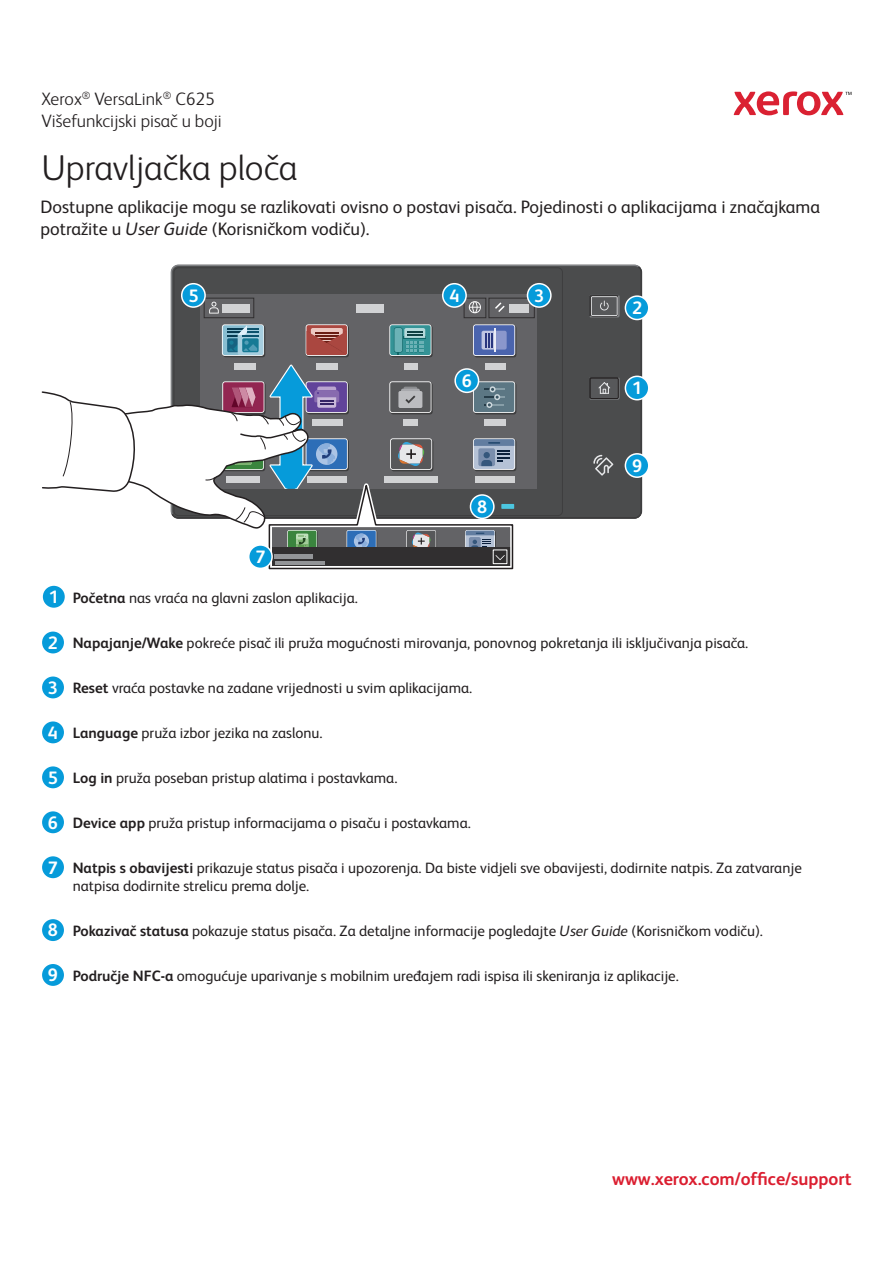
<style>
.page{position:relative;width:893px;height:1263px;background:#fff}
.page>*{position:absolute;margin:0;border:0;box-sizing:border-box;transform-origin:0 0}
.t1{font:300 36px "Xerox Sans";color:#231f20}
.t2{font:18px/21.6px "Xerox Sans";color:#231f20}
.t3{font:300 18px/21.6px "Xerox Sans";color:#231f20}
.t4{font:700 18px "Xerox Sans";color:#db1e30}
.t5{font:700 18px "Xerox Sans";color:#fff}
.t6{font:15px/18px "Xerox Sans";color:#231f20}
.s1{font-style:italic}
.s2{font-weight:700}
</style>
<div class="page">
<svg style="left:734px;top:91px;width:117px;height:24px"></svg>
<div style="left:170px;top:265px;width:473px;height:254px;background:#4b4c4d"></div>
<svg style="left:593px;top:455px;width:20px;height:21px"></svg>
<div style="left:589px;top:377px;width:31px;height:23px;background:#686a6c;border-radius:2px"></div>
<svg style="left:589px;top:377px;width:30px;height:22px"></svg>
<div style="left:589px;top:295px;width:31px;height:22px;background:#6a6c6e;border-radius:2px"></div>
<svg style="left:589px;top:295px;width:30px;height:22px"></svg>
<div style="left:200px;top:294px;width:337px;height:195px;background:#636366"></div>
<div style="left:223px;top:325px;width:42px;height:32px;background:#454546;border-radius:3px"></div>
<svg style="left:222px;top:324px;width:42px;height:32px"></svg>
<div style="left:223px;top:325px;width:40px;height:30px;background:#88bdd1;border-radius:2px"></div>
<svg style="left:227px;top:325px;width:36px;height:30px"></svg>
<div style="left:307px;top:325px;width:42px;height:32px;background:#3e3e3f;border-radius:3px"></div>
<div style="left:306px;top:324px;width:42px;height:32px;background:#ede2e1;border-radius:3px"></div>
<div style="left:306px;top:325px;width:41px;height:30px;background:#aa4740;border-radius:2px"></div>
<div style="left:311px;top:328px;width:32px;height:17px;background:#ecc8c2;border-radius:2px"></div>
<svg style="left:306px;top:331px;width:41px;height:24px"></svg>
<svg style="left:390px;top:325px;width:43px;height:32px"></svg>
<div style="left:389px;top:324px;width:42px;height:32px;background:#e1eaeb;border-radius:3px"></div>
<div style="left:390px;top:325px;width:41px;height:30px;background:#349396;border-radius:2px"></div>
<div style="left:394px;top:328px;width:8px;height:24px;background:#6bb2b6;border-radius:2px"></div>
<hr style="left:403px;top:336px;width:23px;height:3px;background:#0f6567">
<svg style="left:398px;top:328px;width:27px;height:27px"></svg>
<div style="left:474px;top:325px;width:42px;height:32px;background:#565657;border-radius:3px"></div>
<svg style="left:473px;top:324px;width:42px;height:32px"></svg>
<div style="left:474px;top:325px;width:40px;height:30px;background:#4a64ae;border-radius:2px"></div>
<svg style="left:482px;top:328px;width:25px;height:24px"></svg>
<svg style="left:203px;top:297px;width:332px;height:21px"></svg>
<svg style="left:41px;top:361px;width:476px;height:209px"></svg>
<div style="left:181px;top:283px;width:25px;height:25px;border:3px solid #fff;border-radius:50%"></div>
<div style="left:182px;top:284px;width:22px;height:22px;background:#069bda;border-radius:50%"></div>
<div style="left:527px;top:283px;width:25px;height:25px;border:3px solid #fff;border-radius:50%"></div>
<div style="left:528px;top:284px;width:22px;height:22px;background:#069bda;border-radius:50%"></div>
<div style="left:625px;top:295px;width:24px;height:25px;border:3px solid #fff;border-radius:50%"></div>
<div style="left:626px;top:297px;width:22px;height:22px;background:#069bda;border-radius:50%"></div>
<div style="left:625px;top:376px;width:24px;height:24px;border:3px solid #fff;border-radius:50%"></div>
<div style="left:626px;top:377px;width:22px;height:22px;background:#069bda;border-radius:50%"></div>
<div style="left:625px;top:453px;width:24px;height:25px;border:3px solid #fff;border-radius:50%"></div>
<div style="left:626px;top:455px;width:22px;height:21px;background:#069bda;border-radius:50%"></div>
<div style="left:470px;top:494px;width:25px;height:25px;border:3px solid #fff;border-radius:50%"></div>
<div style="left:471px;top:496px;width:22px;height:22px;background:#069bda;border-radius:50%"></div>
<div style="left:248px;top:544px;width:25px;height:25px;border:3px solid #fff;border-radius:50%"></div>
<div style="left:249px;top:546px;width:22px;height:22px;background:#069bda;border-radius:50%"></div>
<div style="left:442px;top:283px;width:25px;height:25px;border:3px solid #fff;border-radius:50%"></div>
<div style="left:443px;top:284px;width:22px;height:22px;background:#069bda;border-radius:50%"></div>
<div style="left:454px;top:368px;width:25px;height:25px;border:3px solid #fff;border-radius:50%"></div>
<div style="left:456px;top:370px;width:22px;height:22px;background:#069bda;border-radius:50%"></div>
<div style="left:41px;top:584px;width:25px;height:25px;border:3px solid #fff;border-radius:50%"></div>
<div style="left:43px;top:586px;width:22px;height:22px;background:#069bda;border-radius:50%"></div>
<div style="left:41px;top:630px;width:24px;height:25px;border:3px solid #fff;border-radius:50%"></div>
<div style="left:42px;top:631px;width:22px;height:22px;background:#069bda;border-radius:50%"></div>
<div style="left:41px;top:675px;width:24px;height:25px;border:3px solid #fff;border-radius:50%"></div>
<div style="left:42px;top:676px;width:22px;height:22px;background:#069bda;border-radius:50%"></div>
<div style="left:41px;top:720px;width:24px;height:25px;border:3px solid #fff;border-radius:50%"></div>
<div style="left:42px;top:721px;width:22px;height:22px;background:#069bda;border-radius:50%"></div>
<div style="left:41px;top:765px;width:24px;height:25px;border:3px solid #fff;border-radius:50%"></div>
<div style="left:42px;top:766px;width:22px;height:22px;background:#069bda;border-radius:50%"></div>
<div style="left:41px;top:810px;width:24px;height:25px;border:3px solid #fff;border-radius:50%"></div>
<div style="left:42px;top:811px;width:22px;height:22px;background:#069bda;border-radius:50%"></div>
<div style="left:41px;top:855px;width:24px;height:25px;border:3px solid #fff;border-radius:50%"></div>
<div style="left:42px;top:856px;width:22px;height:22px;background:#069bda;border-radius:50%"></div>
<div style="left:41px;top:918px;width:24px;height:24px;border:3px solid #fff;border-radius:50%"></div>
<div style="left:42px;top:919px;width:22px;height:22px;background:#069bda;border-radius:50%"></div>
<div style="left:41px;top:962px;width:24px;height:25px;border:3px solid #fff;border-radius:50%"></div>
<div style="left:42px;top:964px;width:22px;height:22px;background:#069bda;border-radius:50%"></div>
<p class="t3" style="left:41px;top:90px;width:182px">Xerox<sup>®</sup> VersaLink<sup>®</sup> C625<br>Višefunkcijski pisač u boji</p>
<h1 class="t1" style="left:41px;top:155px;width:257px">Upravljačka ploča</h1>
<p class="t2" style="left:41px;top:198px;width:781px">Dostupne aplikacije mogu se razlikovati ovisno o postavi pisača. Pojedinosti o aplikacijama i značajkama potražite u <span class="s1">User Guide</span> (Korisničkom vodiču).</p>
<p class="t5" style="left:188px;top:287px;width:12px">5</p>
<p class="t5" style="left:534px;top:287px;width:12px">3</p>
<p class="t5" style="left:449px;top:287px;width:12px">4</p>
<p class="t5" style="left:462px;top:372px;width:12px">6</p>
<p class="t5" style="left:632px;top:299px;width:12px">2</p>
<p class="t5" style="left:632px;top:380px;width:12px">1</p>
<p class="t5" style="left:49px;top:588px;width:12px">1</p>
<p class="t5" style="left:48px;top:634px;width:12px">2</p>
<p class="t5" style="left:48px;top:679px;width:12px">3</p>
<p class="t5" style="left:48px;top:724px;width:12px">4</p>
<p class="t5" style="left:48px;top:769px;width:12px">5</p>
<p class="t5" style="left:48px;top:814px;width:12px">6</p>
<p class="t5" style="left:48px;top:859px;width:12px">7</p>
<p class="t5" style="left:48px;top:922px;width:12px">8</p>
<p class="t5" style="left:48px;top:966px;width:12px">9</p>
<p class="t5" style="left:255px;top:548px;width:12px">7</p>
<p class="t5" style="left:477px;top:498px;width:12px">8</p>
<p class="t5" style="left:632px;top:457px;width:12px">9</p>
<p class="t6" style="left:73px;top:590px;width:287px"><span class="s2">Početna</span> nas vraća na glavni zaslon aplikacija.</p>
<p class="t6" style="left:73px;top:635px;width:677px"><span class="s2">Napajanje/Wake</span> pokreće pisač ili pruža mogućnosti mirovanja, ponovnog pokretanja ili isključivanja pisača.</p>
<p class="t6" style="left:73px;top:680px;width:401px"><span class="s2">Reset</span> vraća postavke na zadane vrijednosti u svim aplikacijama.</p>
<p class="t6" style="left:73px;top:725px;width:251px"><span class="s2">Language</span> pruža izbor jezika na zaslonu.</p>
<p class="t6" style="left:73px;top:770px;width:326px"><span class="s2">Log in</span> pruža poseban pristup alatima i postavkama.</p>
<p class="t6" style="left:73px;top:815px;width:400px"><span class="s2">Device app</span> pruža pristup informacijama o pisaču i postavkama.</p>
<p class="t6" style="left:73px;top:860px;width:731px"><span class="s2">Natpis s obavijesti</span> prikazuje status pisača i upozorenja. Da biste vidjeli sve obavijesti, dodirnite natpis. Za zatvaranje natpisa dodirnite strelicu prema dolje.</p>
<p class="t6" style="left:73px;top:923px;width:692px"><span class="s2">Pokazivač statusa</span> pokazuje status pisača. Za detaljne informacije pogledajte <span class="s1">User Guide</span> (Korisničkom vodiču).</p>
<p class="t6" style="left:73px;top:968px;width:608px"><span class="s2">Područje NFC-a</span> omogućuje uparivanje s mobilnim uređajem radi ispisa ili skeniranja iz aplikacije.</p>
<p class="t4" style="left:612px;top:1171px;width:241px">www.xerox.com/office/support</p>
</div>
